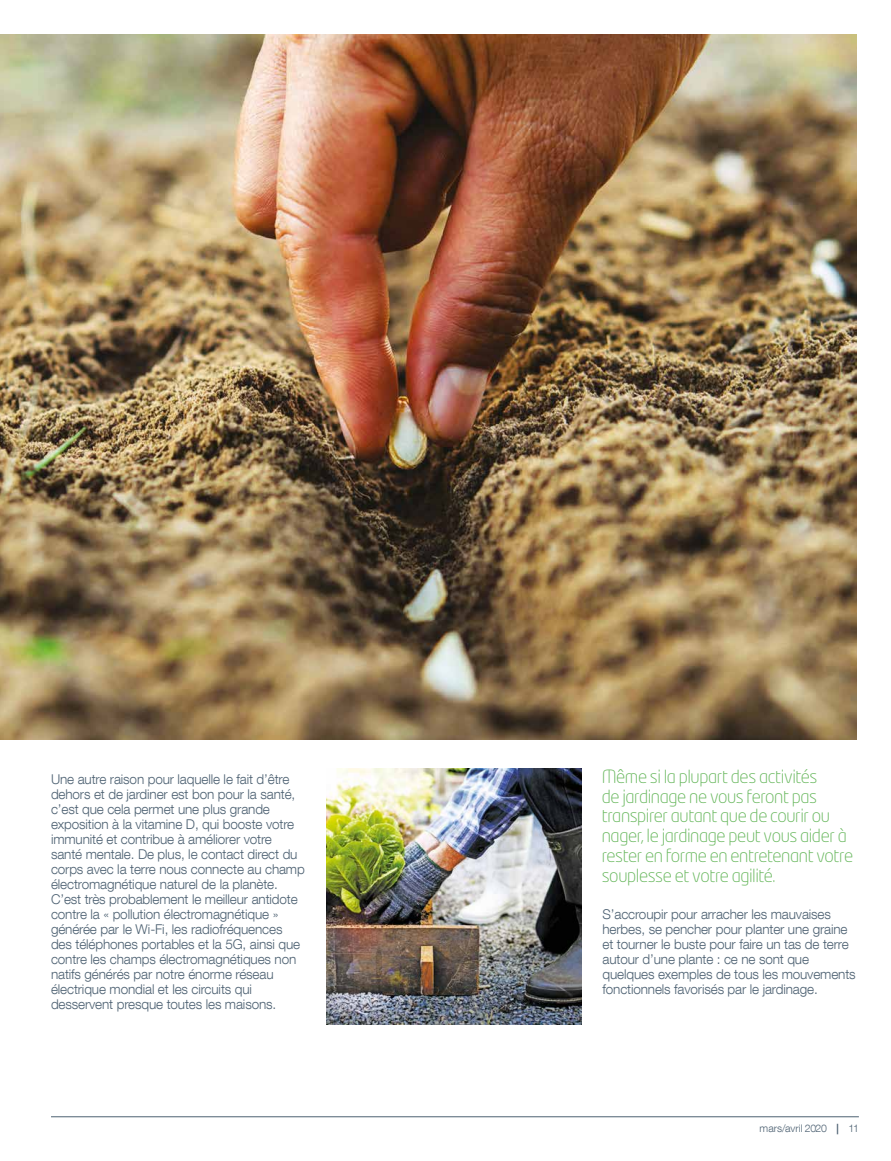
<style>
.page{position:relative;width:891px;height:1161px;background:#fff}
.page>*{position:absolute;margin:0;border:0;box-sizing:border-box;transform-origin:0 0}
.t1{font:300 18px/19.8px "Neo Tech Pro";letter-spacing:-.025em;color:#65b65a}
.t2{font:300 13.5px/15px "Helvetica Neue LT Com";letter-spacing:-.01em;color:#4d6172}
.t3{font:300 10.5px "Helvetica Neue LT Com";color:#4d6172}
.s1{font-weight:700}
</style>
<div class="page">
<img style="left:0;top:34px;width:857px;height:705px">
<hr style="left:51px;top:1116px;width:808px;height:1px;background:#4d6172">
<img style="left:327px;top:769px;width:254px;height:255px">
<p class="t2" style="left:51px;top:771px;width:255px">Une autre raison pour laquelle le fait d’être dehors et de jardiner est bon pour la santé, c’est que cela permet une plus grande exposition à la vitamine D, qui booste votre immunité et contribue à améliorer votre santé mentale. De plus, le contact direct du corps avec la terre nous connecte au champ électromagnétique naturel de la planète.<br>C’est très probablement le meilleur antidote contre la « pollution électromagnétique » générée par le Wi-Fi, les radiofréquences des téléphones portables et la 5G, ainsi que contre les champs électromagnétiques non natifs générés par notre énorme réseau électrique mondial et les circuits qui desservent presque toutes les maisons.</p>
<h1 class="t1" style="left:602px;top:766px;width:253px">Même si la plupart des activités<br>de jardinage ne vous feront pas transpirer autant que de courir ou nager, le jardinage peut vous aider à rester en forme en entretenant votre souplesse et votre agilité.</h1>
<p class="t2" style="left:602px;top:906px;width:255px">S’accroupir pour arracher les mauvaises herbes, se pencher pour planter une graine et tourner le buste pour faire un tas de terre autour d’une plante : ce ne sont que quelques exemples de tous les mouvements fonctionnels favorisés par le jardinage.</p>
<p class="t3" style="left:760px;top:1122px;width:81px">mars/avril 2020 <span class="s1">|</span></p>
<p class="t3" style="left:848px;top:1122px;width:12px">11</p>
</div>
